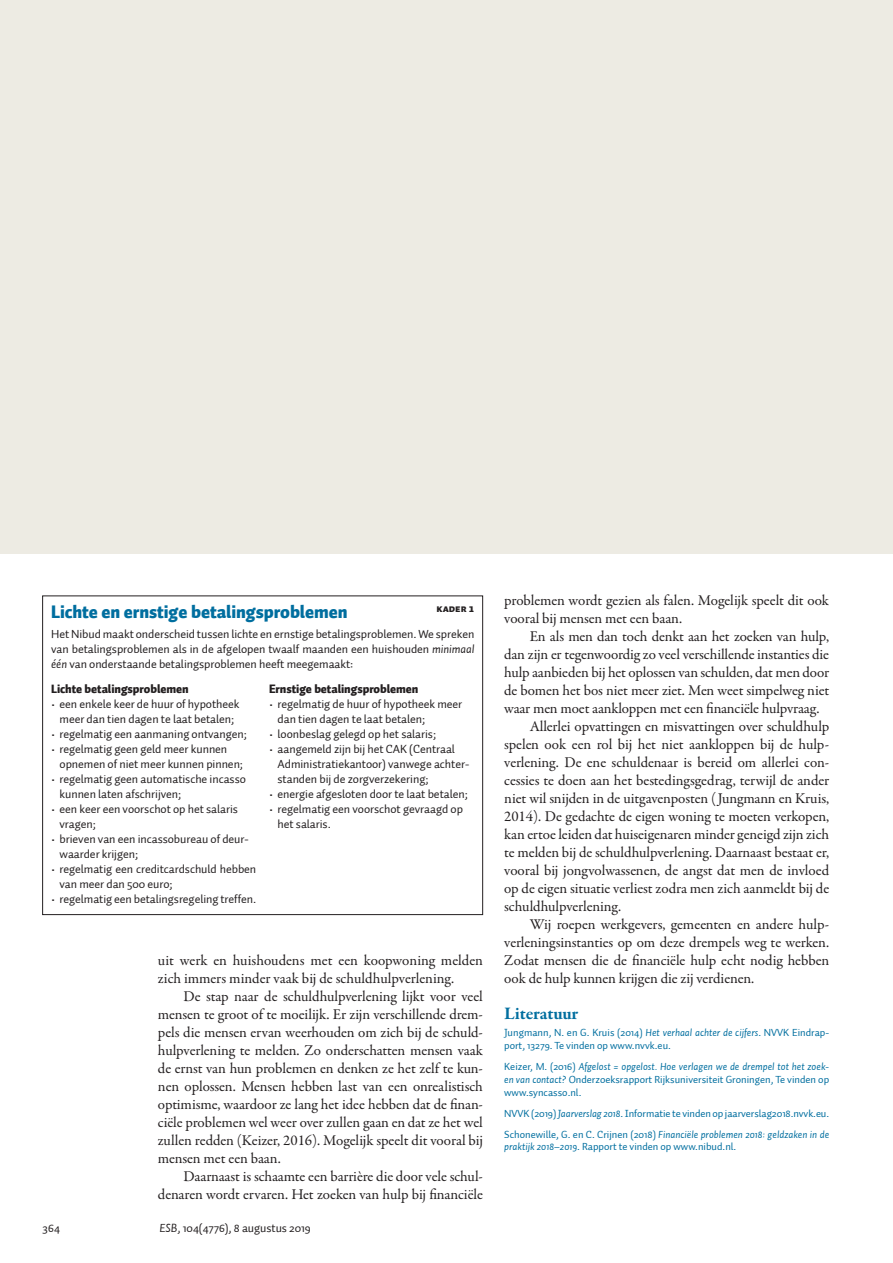
<style>
.page{position:relative;width:893px;height:1263px;background:#fff}
.page>*{position:absolute;margin:0;border:0;box-sizing:border-box;transform-origin:0 0}
.FIGUURKOP{font:900 18px "Auto 1";letter-spacing:-.005em;color:#006e9f}
.LITERATUURKOP{font:700 18px "Garamond Premr Pro";letter-spacing:-.01em;color:#006e9f}
.PLAT_VervolgAlinea{font:15px/18px "Garamond Premr Pro";letter-spacing:-.005em;color:#231f20;text-align:justify}
.PLAT_EersteAlinea{font:15px/18px "Garamond Premr Pro";color:#231f20}
.KADERTXT{font:12px/15px "Auto 1";letter-spacing:-.005em;color:#231f20}
.KADERTXT-2{font:900 12px "Auto 1";letter-spacing:-.005em;color:#231f20}
.LITERATUURTXT{font:10.5px/12.8px "Auto 1";color:#006e9f}
.FIGUURNUMMMER{font:10.5px "Auto 1 Black Sm Cp";color:#231f20}
.s1{font-style:italic}
</style>
<div class="page">
<div style="left:43px;top:596px;width:440px;height:319px;border:1px solid #231f20"></div>
<div style="left:0;top:0;width:893px;height:554px;background:#edebe3"></div>
<p class="FIGUURKOP" style="left:51px;top:600px;width:298px">Lichte en ernstige betalingsproblemen</p>
<p class="FIGUURNUMMMER" style="left:437px;top:603px;width:39px">KADER 1</p>
<p class="KADERTXT" style="left:51px;top:626px;width:425px;text-align:justify">Het Nibud maakt onderscheid tussen lichte en ernstige betalingsproblemen. We spreken van betalingsproblemen als in de afgelopen twaalf maanden een huishouden <span class="s1">minimaal één</span> van onderstaande betalingsproblemen heeft meegemaakt:</p>
<p class="KADERTXT-2" style="left:51px;top:681px;width:139px">Lichte betalingsproblemen</p>
<p class="KADERTXT" style="left:51px;top:697px;width:190px;text-align:center">• een enkele keer de huur of hypotheek meer dan tien dagen te laat betalen;</p>
<p class="KADERTXT" style="left:51px;top:727px;width:197px">• regelmatig een aanmaning ontvangen;</p>
<p class="KADERTXT" style="left:60px;top:742px;width:185px;text-indent:-9px">• regelmatig geen geld meer kunnen opnemen of niet meer kunnen pinnen;</p>
<p class="KADERTXT" style="left:60px;top:772px;width:188px;text-indent:-9px">• regelmatig geen automatische incasso kunnen laten afschrijven;</p>
<p class="KADERTXT" style="left:60px;top:802px;width:180px;text-indent:-9px">• een keer een voorschot op het salaris vragen;</p>
<p class="KADERTXT" style="left:60px;top:832px;width:191px;text-indent:-9px">• brieven van een incassobureau of deur&shy;waarder krijgen;</p>
<p class="KADERTXT" style="left:60px;top:862px;width:198px;text-indent:-9px">• regelmatig een creditcardschuld hebben van meer dan 500 euro;</p>
<p class="KADERTXT" style="left:51px;top:892px;width:207px">• regelmatig een betalingsregeling treffen.</p>
<p class="KADERTXT-2" style="left:269px;top:681px;width:151px">Ernstige betalingsproblemen</p>
<p class="KADERTXT" style="left:278px;top:697px;width:186px;text-indent:-9px">• regelmatig de huur of hypotheek meer dan tien dagen te laat betalen;</p>
<p class="KADERTXT" style="left:269px;top:727px;width:169px">• loonbeslag gelegd op het salaris;</p>
<p class="KADERTXT" style="left:278px;top:742px;width:193px;text-indent:-9px">• aangemeld zijn bij het CAK (Centraal<br>Administratiekantoor) vanwege achter&shy;standen bij de zorgverzekering;</p>
<p class="KADERTXT" style="left:269px;top:787px;width:200px">• energie afgesloten door te laat betalen;</p>
<p class="KADERTXT" style="left:278px;top:802px;width:187px;text-indent:-9px">• regelmatig een voorschot gevraagd op het salaris.</p>
<p class="PLAT_EersteAlinea" style="left:158px;top:952px;width:326px">uit werk en huishoudens met een koopwoning melden zich immers minder vaak bij de schuldhulpverlening.</p>
<p class="PLAT_VervolgAlinea" style="left:158px;top:988px;width:327px;text-indent:26px">De stap naar de schuldhulpverlening lijkt voor veel mensen te groot of te moeilijk. Er zijn verschillende drem&shy;pels die mensen ervan weerhouden om zich bij de schuld&shy;hulpverlening te melden. Zo onderschatten mensen vaak de ernst van hun problemen en denken ze het zelf te kun&shy;nen oplossen. Mensen hebben last van een onrealistisch optimisme, waardoor ze lang het idee hebben dat de finan&shy;ciële problemen wel weer over zullen gaan en dat ze het wel zullen redden (Keizer, 2016). Mogelijk speelt dit vooral bij mensen met een baan.</p>
<p class="PLAT_VervolgAlinea" style="left:158px;top:1168px;width:326px;text-align:right">Daarnaast is schaamte een barrière die door vele schul&shy;denaren wordt ervaren. Het zoeken van hulp bij financiële</p>
<p class="KADERTXT" style="left:43px;top:1221px;width:19px">364</p>
<p class="KADERTXT" style="left:160px;top:1221px;width:153px"><span class="s1">ESB</span>, 104(4776), 8 augustus 2019</p>
<p class="PLAT_VervolgAlinea" style="left:504px;top:592px;width:326px">problemen wordt gezien als falen. Mogelijk speelt dit ook vooral bij mensen met een baan.</p>
<p class="PLAT_VervolgAlinea" style="left:504px;top:628px;width:327px;text-indent:26px">En als men dan toch denkt aan het zoeken van hulp, dan zijn er tegenwoordig zo veel verschillende instanties die hulp aanbieden bij het oplossen van schulden, dat men door de bomen het bos niet meer ziet. Men weet simpelweg niet waar men moet aankloppen met een financiële hulpvraag.</p>
<p class="PLAT_VervolgAlinea" style="left:504px;top:718px;width:327px;text-indent:26px">Allerlei opvattingen en misvattingen over schuldhulp spelen ook een rol bij het niet aankloppen bij de hulp&shy;verlening. De ene schuldenaar is bereid om allerlei con&shy;cessies te doen aan het bestedingsgedrag, terwijl de ander niet wil snijden in de uitgavenposten (Jungmann en Kruis, 2014). De gedachte de eigen woning te moeten verkopen, kan ertoe leiden dat huiseigenaren minder geneigd zijn zich te melden bij de schuldhulpverlening. Daarnaast bestaat er, vooral bij jongvolwassenen, de angst dat men de invloed op de eigen situatie verliest zodra men zich aanmeldt bij de schuldhulpverlening.</p>
<p class="PLAT_VervolgAlinea" style="left:504px;top:916px;width:326px;text-indent:26px">Wij roepen werkgevers, gemeenten en andere hulp&shy;verleningsinstanties op om deze drempels weg te werken.<br>Zodat mensen die de financiële hulp echt nodig hebben ook de hulp kunnen krijgen die zij verdienen.</p>
<p class="LITERATUURKOP" style="left:504px;top:1002px;width:76px">Literatuur</p>
<p class="LITERATUURTXT" style="left:504px;top:1026px;width:326px">Jungmann, N. en G. Kruis (2014) <span class="s1">Het verhaal achter de cijfers</span>. NVVK Eindrap&shy;port, 13279. Te vinden op www.nvvk.eu.</p>
<p class="LITERATUURTXT" style="left:504px;top:1060px;width:326px;text-align:justify">Keizer, M. (2016) <span class="s1">Afgelost = opgelost. Hoe verlagen we de drempel tot het zoek&shy;en van contact?</span> Onderzoeksrapport Rijksuniversiteit Groningen, Te vinden op www.syncasso.nl.</p>
<p class="LITERATUURTXT" style="left:504px;top:1107px;width:326px">NVVK (2019) <span class="s1">Jaarverslag 2018</span>. Informatie te vinden op jaarverslag2018.nvvk.eu.</p>
<p class="LITERATUURTXT" style="left:504px;top:1128px;width:326px">Schonewille, G. en C. Crijnen (2018) <span class="s1">Financiële problemen 2018: geldzaken in de praktijk 2018–2019</span>. Rapport te vinden op www.nibud.nl.</p>
</div>
